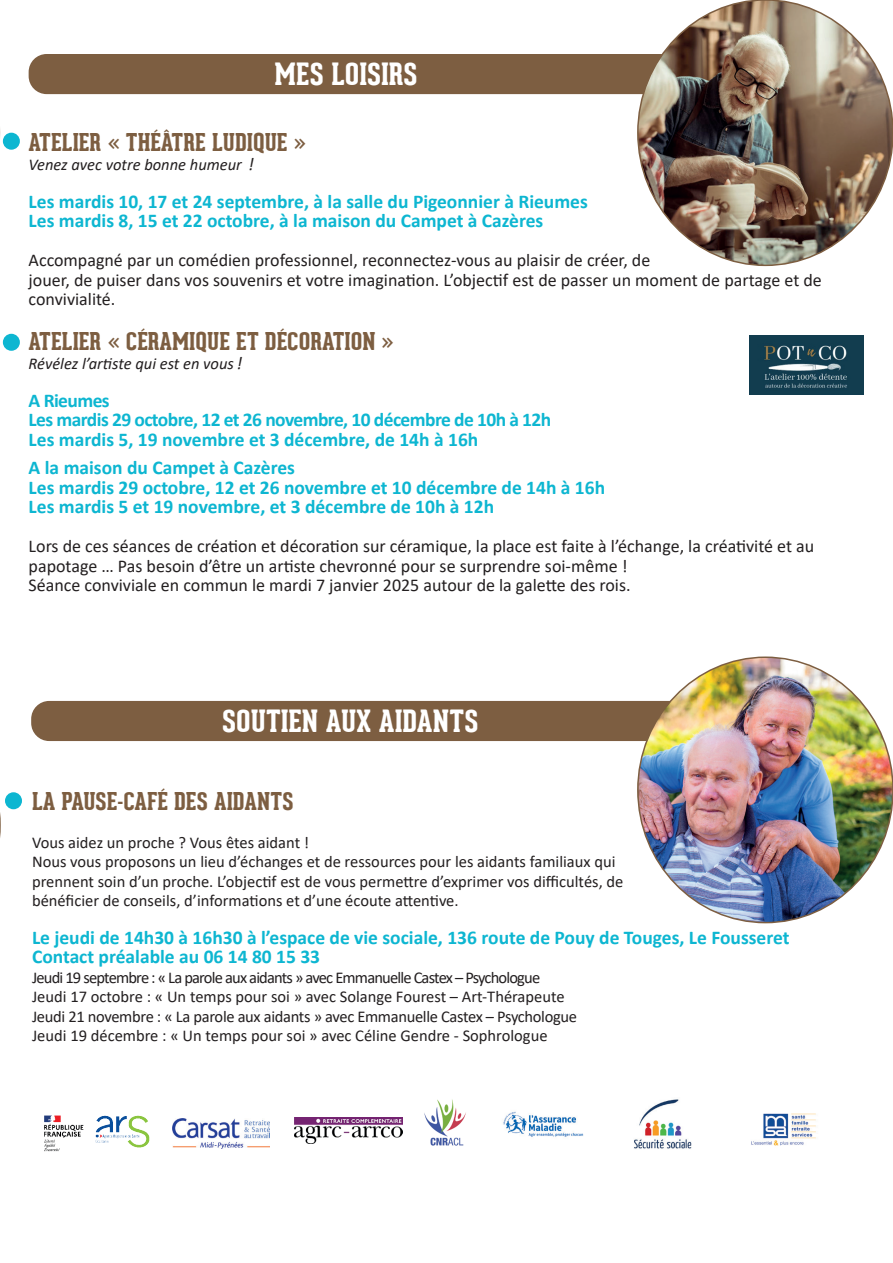
<style>
.page{position:relative;width:893px;height:1263px;background:#fff}
.page>*{position:absolute;margin:0;border:0;box-sizing:border-box;transform-origin:0 0}
.t1{font:800 30px "Geared Slab";color:#fff}
.t2{font:800 24px "Geared Slab";color:#7d5e41}
.t3{font:700 19.5px/19.5px "Calibri";color:#0db6d1}
.t4{font:700 19.5px/19.5px "Calibri";letter-spacing:-.03em;color:#0db6d1}
.t5{font:18px/19.5px "Calibri";color:#231f20}
.t6{font:16.5px/19.5px "Calibri";letter-spacing:-.02em;color:#231f20}
.t7{font:16.5px/19.5px "Calibri";color:#231f20}
.t8{font:italic 16.5px "Calibri";color:#231f20}
.s1{font-size:18px}
</style>
<div class="page">
<div style="left:31px;top:701px;width:808px;height:40px;background:#7d5e41;border-radius:18px"></div>
<img style="left:638px;top:657px;width:255px;height:265px">
<svg style="left:0;top:812px;width:1px;height:26px"></svg>
<div style="left:29px;top:54px;width:810px;height:40px;background:#7d5e41;border-radius:18px"></div>
<img style="left:638px;top:0;width:255px;height:265px">
<img style="left:749px;top:336px;width:114px;height:59px">
<div style="left:3px;top:133px;width:17px;height:17px;background:#0db6d1;border-radius:50%"></div>
<div style="left:3px;top:334px;width:17px;height:17px;background:#0db6d1;border-radius:50%"></div>
<div style="left:5px;top:792px;width:17px;height:17px;background:#0db6d1;border-radius:50%"></div>
<img style="left:44px;top:1115px;width:106px;height:37px">
<img style="left:172px;top:1118px;width:97px;height:30px">
<img style="left:294px;top:1117px;width:108px;height:26px">
<img style="left:424px;top:1099px;width:42px;height:47px">
<img style="left:503px;top:1111px;width:81px;height:26px">
<img style="left:634px;top:1099px;width:58px;height:50px">
<img style="left:751px;top:1113px;width:65px;height:33px">
<h1 class="t1" style="left:275px;top:57px;width:145px">MES LOISIRS</h1>
<h2 class="t2" style="left:29px;top:128px;width:279px">ATELIER « THÉÂTRE LUDIQUE »</h2>
<p class="t8" style="left:29px;top:153px;width:227px">Venez avec votre bonne humeur <span class="s1">!</span></p>
<p class="t3" style="left:29px;top:191px;width:561px">Les mardis 10, 17 et 24 septembre, à la salle du Pigeonnier à Rieumes<br>Les mardis 8, 15 et 22 octobre, à la maison du Campet à Cazères</p>
<p class="t5" style="left:29px;top:250px;width:795px">Accompagné par un comédien professionnel, reconnectez-vous au plaisir de créer, de<br>jouer, de puiser dans vos souvenirs et votre imagination. L’objectif est de passer un moment de partage et de convivialité.</p>
<h2 class="t2" style="left:29px;top:327px;width:367px">ATELIER « CÉRAMIQUE ET DÉCORATION »</h2>
<p class="t8" style="left:29px;top:352px;width:215px">Révélez l’artiste qui est en vous <span class="s1">!</span></p>
<p class="t4" style="left:29px;top:390px;width:524px">A Rieumes<br>Les mardis 29 octobre, 12 et 26 novembre, 10 décembre de 10h à 12h<br>Les mardis 5, 19 novembre et 3 décembre, de 14h à 16h</p>
<p class="t3" style="left:29px;top:458px;width:578px">A la maison du Campet à Cazères<br>Les mardis 29 octobre, 12 et 26 novembre et 10 décembre de 14h à 16h<br>Les mardis 5 et 19 novembre, et 3 décembre de 10h à 12h</p>
<p class="t5" style="left:29px;top:536px;width:787px">Lors de ces séances de création et décoration sur céramique, la place est faite à l’échange, la créativité et au papotage … Pas besoin d’être un artiste chevronné pour se surprendre soi-même !<br>Séance conviviale en commun le mardi 7 janvier 2025 autour de la galette des rois.</p>
<h1 class="t1" style="left:222px;top:704px;width:259px">SOUTIEN AUX AIDANTS</h1>
<h2 class="t2" style="left:32px;top:788px;width:263px">LA PAUSE-CAFÉ DES AIDANTS</h2>
<p class="t7" style="left:32px;top:832px;width:593px">Vous aidez un proche ? Vous êtes aidant !<br>Nous vous proposons un lieu d’échanges et de ressources pour les aidants familiaux qui prennent soin d’un proche. L’objectif est de vous permettre d’exprimer vos difficultés, de bénéficier de conseils, d’informations et d’une écoute attentive.</p>
<p class="t3" style="left:32px;top:927px;width:759px">Le jeudi de 14h30 à 16h30 à l’espace de vie sociale, 136 route de Pouy de Touges, Le Fousseret<br>Contact préalable au 06 14 80 15 33</p>
<p class="t6" style="left:32px;top:967px;width:547px">Jeudi 19 septembre : « La parole aux aidants » avec Emmanuelle Castex – Psychologue Jeudi 17 octobre : « Un temps pour soi » avec Solange Fourest – Art-Thérapeute Jeudi 21 novembre : « La parole aux aidants » avec Emmanuelle Castex – Psychologue Jeudi 19 décembre : « Un temps pour soi » avec Céline Gendre - Sophrologue</p>
</div>
